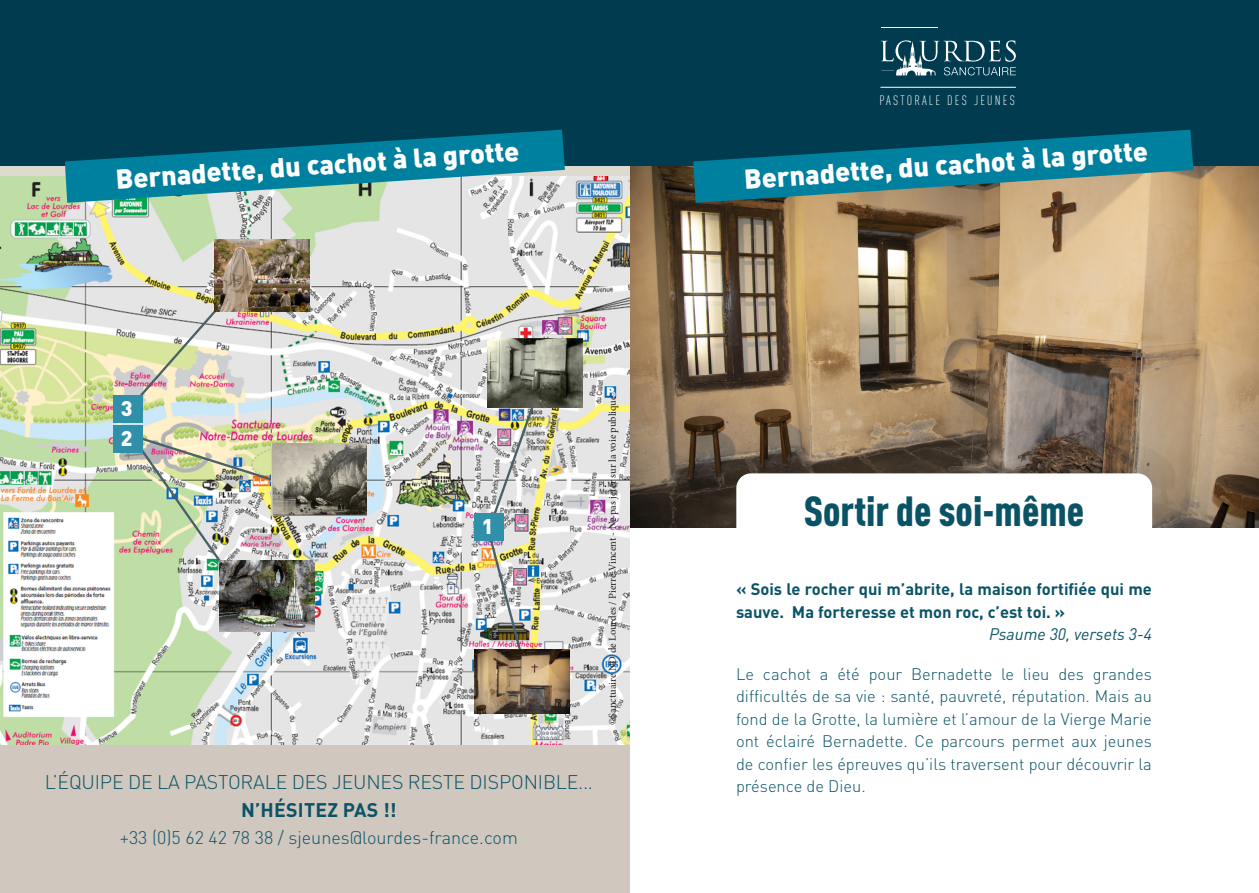
<style>
.page{position:relative;width:1259px;height:893px;background:#fff}
.page>*{position:absolute;margin:0;border:0;box-sizing:border-box;transform-origin:0 0}
.t1{font:900 condensed 41.55px "DIN Pro";color:#0a5367}
.t2{font:900 27px "DIN Pro";color:#fff}
.t3{font:900 21px "DIN Pro";color:#fff}
.t4{font:300 19.5px "DIN Pro";letter-spacing:-.01em;color:#0a5367}
.t5{font:700 19.5px "DIN Pro";letter-spacing:.01em;color:#0a5367}
.t6{font:300 18px "DIN Pro";color:#0a5367}
.t7{font:300 16.5px/22.5px "DIN Pro";color:#0a5367;text-align:justify}
.t8{font:700 16.5px/22.5px "DIN Pro";color:#0a5367}
.t9{font:italic 16.5px "DIN Pro";color:#0a5367}
.t10{font:300 condensed 13.5px "DIN Pro";letter-spacing:.16em;color:#fff}
.t11{font:10.5px "Minion Pro";color:#231f20}
</style>
<div class="page">
<img style="left:629px;top:166px;width:630px;height:362px">
<svg style="left:736px;top:473px;width:416px;height:55px"></svg>
<div style="left:0;top:744px;width:629px;height:149px;background:#d0c7be"></div>
<div style="left:629px;top:0;width:630px;height:166px;background:#013b4f"></div>
<div style="left:0;top:0;width:629px;height:166px;background:#013b4f"></div>
<svg style="left:693px;top:130px;width:500px;height:73px"></svg>
<img style="left:881px;top:27px;width:56px;height:1px">
<svg style="left:881px;top:40px;width:135px;height:35px"></svg>
<hr style="left:880px;top:87px;width:136px;height:1px;background:#fff">
<img style="left:0;top:176px;width:629px;height:568px">
<svg style="left:65px;top:130px;width:500px;height:73px"></svg>
<svg style="left:128px;top:282px;width:113px;height:128px;background:#dad7c5"></svg>
<img style="left:214px;top:240px;width:95px;height:71px">
<div style="left:113px;top:395px;width:30px;height:28px;background:#3090a9"></div>
<img style="left:487px;top:338px;width:96px;height:69px">
<img style="left:296px;top:444px;width:71px;height:71px">
<img style="left:486px;top:364px;width:63px;height:286px">
<div style="left:474px;top:513px;width:30px;height:28px;background:#3090a9"></div>
<img style="left:474px;top:650px;width:96px;height:63px">
<img style="left:128px;top:432px;width:168px;height:160px">
<div style="left:113px;top:425px;width:30px;height:28px;background:#3090a9"></div>
<img style="left:219px;top:560px;width:96px;height:72px">
<h2 class="t2" style="left:114px;top:156px;width:406px;rotate:-4deg">Bernadette, du cachot à la grotte</h2>
<p class="t10" style="left:879px;top:90px;width:137px">PASTORALE DES JEUNES</p>
<h2 class="t2" style="left:742px;top:156px;width:406px;rotate:-4deg">Bernadette, du cachot à la grotte</h2>
<p class="t11" style="left:605px;top:725px;width:331px;rotate:-90deg">©Sanctuaire ND de Lourdes / Pierre Vincent - Ne pas jeter sur la voie publique</p>
<p class="t3" style="left:121px;top:390px;width:13px">3</p>
<p class="t3" style="left:121px;top:420px;width:13px">2</p>
<h1 class="t1" style="left:803px;top:479px;width:282px">Sortir de soi-même</h1>
<p class="t3" style="left:482px;top:508px;width:13px">1</p>
<p class="t8" style="left:736px;top:577px;width:417px">« Sois le rocher qui m’abrite, la maison fortifiée qui me sauve. Ma forteresse et mon roc, c’est toi. »</p>
<p class="t9" style="left:989px;top:621px;width:164px">Psaume 30, versets 3-4</p>
<p class="t7" style="left:736px;top:662px;width:417px">Le cachot a été pour Bernadette le lieu des grandes difficultés de sa vie : santé, pauvreté, réputation. Mais au fond de la Grotte, la lumière et l’amour de la Vierge Marie ont éclairé Bernadette. Ce parcours permet aux jeunes de confier les épreuves qu’ils traversent pour découvrir la</p>
<p class="t4" style="left:45px;top:769px;width:549px">L’ÉQUIPE DE LA PASTORALE DES JEUNES RESTE DISPONIBLE...</p>
<p class="t7" style="left:736px;top:774px;width:131px">présence de Dieu.</p>
<p class="t5" style="left:241px;top:797px;width:157px">N’HÉSITEZ PAS !!</p>
<p class="t6" style="left:120px;top:825px;width:399px">+33 (0)5 62 42 78 38 / sjeunes@lourdes-france.com</p>
</div>
